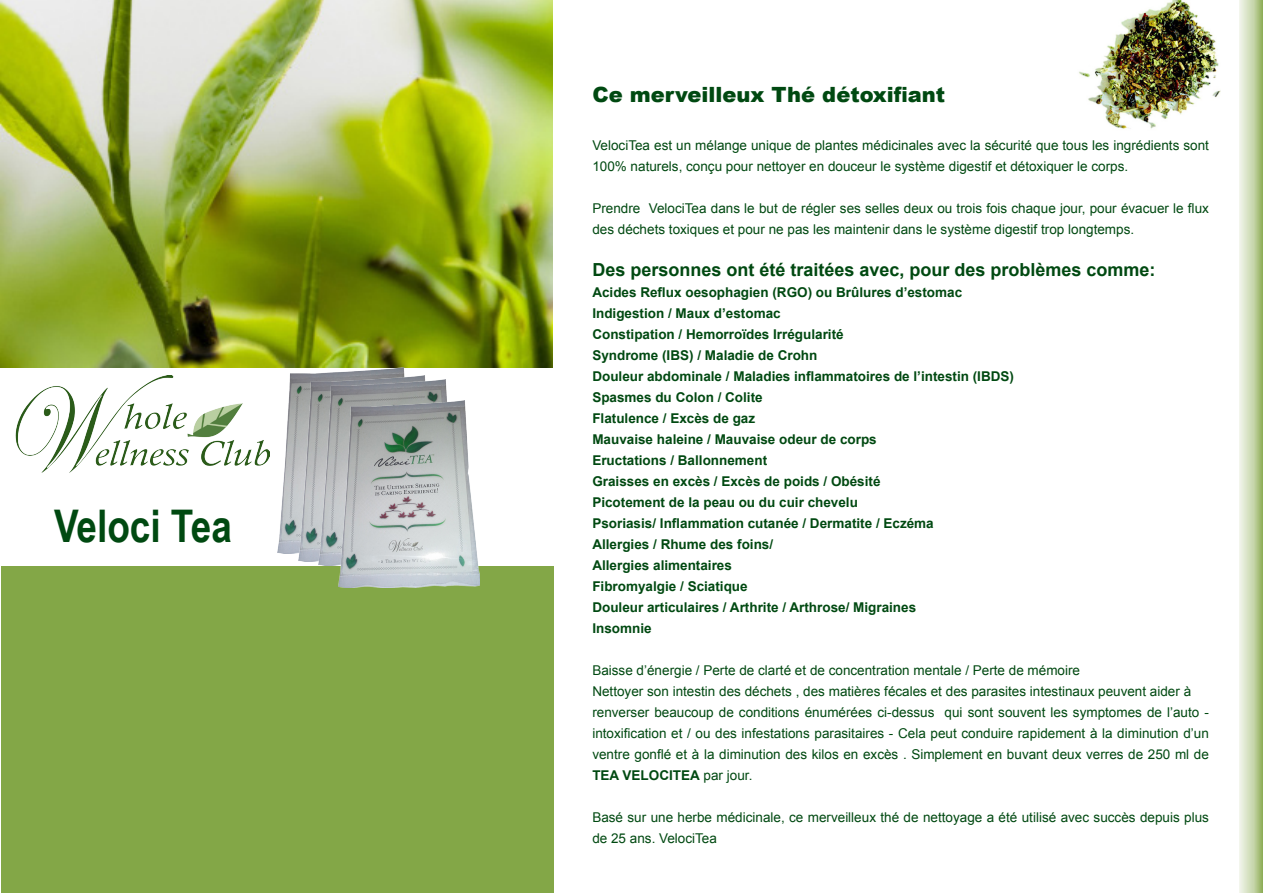
<style>
.page{position:relative;width:1263px;height:893px;background:#fff}
.page>*{position:absolute;margin:0;border:0;box-sizing:border-box;transform-origin:0 0}
.t1{font:700 45px "Arial Narrow";color:#004911}
.t2{font:900 21px "Arial";color:#004911}
.t3{font:700 18px "Arial";color:#004911}
.t4{font:13.5px/21px "Arial";color:#004911}
.t5{font:700 13.5px "Arial";color:#004911}
.s1{font-weight:700}
</style>
<div class="page">
<img style="left:0;top:0;width:553px;height:367px">
<div style="left:1px;top:566px;width:553px;height:327px;background:#83a747"></div>
<img style="left:1239px;top:0;width:24px;height:893px">
<img style="left:15px;top:375px;width:254px;height:98px">
<img style="left:277px;top:367px;width:141px;height:187px">
<img style="left:1079px;top:0;width:141px;height:129px">
<img style="left:298px;top:375px;width:127px;height:187px">
<img style="left:319px;top:379px;width:128px;height:187px">
<img style="left:338px;top:401px;width:142px;height:186px">
<p class="t1" style="left:54px;top:492px;width:179px">Veloci Tea</p>
<p class="t2" style="left:592px;top:79px;width:354px">Ce merveilleux Thé détoxifiant</p>
<p class="t4" style="left:592px;top:135px;width:618px">VelociTea est un mélange unique de plantes médicinales avec la sécurité que tous les ingrédients sont<br>100% naturels, conçu pour nettoyer en douceur le système digestif et détoxiquer le corps.</p>
<p class="t4" style="left:592px;top:198px;width:618px">Prendre VelociTea dans le but de régler ses selles deux ou trois fois chaque jour, pour évacuer le flux des déchets toxiques et pour ne pas les maintenir dans le système digestif trop longtemps.</p>
<p class="t3" style="left:592px;top:257px;width:565px">Des personnes ont été traitées avec, pour des problèmes comme:</p>
<p class="t5" style="left:592px;top:283px;width:371px">Acides Reflux oesophagien (RGO) ou Brûlures d’estomac</p>
<p class="t5" style="left:592px;top:304px;width:190px">Indigestion / Maux d’estomac</p>
<p class="t5" style="left:592px;top:325px;width:253px">Constipation / Hemorroïdes Irrégularité</p>
<p class="t5" style="left:592px;top:346px;width:227px">Syndrome (IBS) / Maladie de Crohn</p>
<p class="t5" style="left:592px;top:367px;width:423px">Douleur abdominale / Maladies inflammatoires de l’intestin (IBDS)</p>
<p class="t5" style="left:592px;top:388px;width:172px">Spasmes du Colon / Colite</p>
<p class="t5" style="left:592px;top:409px;width:164px">Flatulence / Excès de gaz</p>
<p class="t5" style="left:592px;top:430px;width:286px">Mauvaise haleine / Mauvaise odeur de corps</p>
<p class="t5" style="left:592px;top:451px;width:176px">Eructations / Ballonnement</p>
<p class="t5" style="left:592px;top:472px;width:290px">Graisses en excès / Excès de poids / Obésité</p>
<p class="t5" style="left:592px;top:493px;width:267px">Picotement de la peau ou du cuir chevelu</p>
<p class="t5" style="left:592px;top:514px;width:343px">Psoriasis/ Inflammation cutanée / Dermatite / Eczéma</p>
<p class="t5" style="left:592px;top:535px;width:182px">Allergies / Rhume des foins/</p>
<p class="t5" style="left:592px;top:556px;width:141px">Allergies alimentaires</p>
<p class="t5" style="left:592px;top:577px;width:157px">Fibromyalgie / Sciatique</p>
<p class="t5" style="left:592px;top:598px;width:325px">Douleur articulaires / Arthrite / Arthrose/ Migraines</p>
<p class="t5" style="left:592px;top:619px;width:61px">Insomnie</p>
<p class="t4" style="left:592px;top:660px;width:489px">Baisse d’énergie / Perte de clarté et de concentration mentale / Perte de mémoire</p>
<p class="t4" style="left:592px;top:681px;width:600px">Nettoyer son intestin des déchets , des matières fécales et des parasites intestinaux peuvent aider à</p>
<p class="t4" style="left:592px;top:702px;width:618px;text-align:justify">renverser beaucoup de conditions énumérées ci-dessus qui sont souvent les symptomes de l’auto - intoxification et / ou des infestations parasitaires - Cela peut conduire rapidement à la diminution d’un ventre gonflé et à la diminution des kilos en excès . Simplement en buvant deux verres de 250 ml de <span class="s1">TEA VELOCITEA</span> par jour.</p>
<p class="t4" style="left:592px;top:807px;width:618px">Basé sur une herbe médicinale, ce merveilleux thé de nettoyage a été utilisé avec succès depuis plus de 25 ans. VelociTea</p>
</div>
